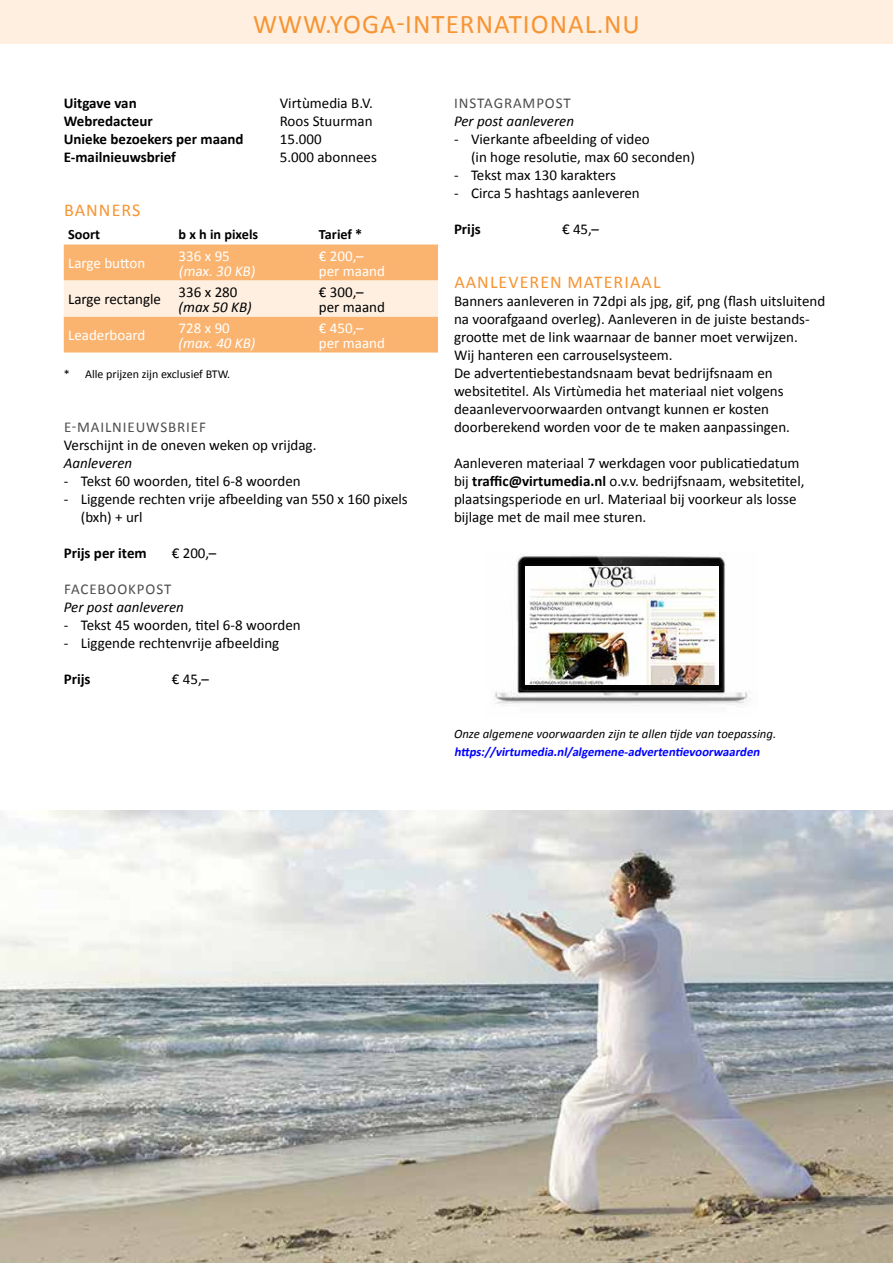
<style>
.page{position:relative;width:893px;height:1263px;background:#fff}
.page>*{position:absolute;margin:0;border:0;box-sizing:border-box;transform-origin:0 0}
.t1{font:27px "Calibri";letter-spacing:.04em;color:#f79433}
.t2{font:18px "Calibri";letter-spacing:.06em;color:#f79433}
.t3{font:15px/18px "Calibri";color:#000}
.t4{font:700 15px "Calibri";color:#000}
.t5{font:15px/15px "Calibri";color:#fff}
.t6{font:italic 15px "Calibri";color:#000}
.t7{font:15px "Calibri";letter-spacing:.06em;color:#4d4d4d}
.t8{font:italic 15px "Calibri";color:#fff}
.t9{font:700 14.25px "Calibri";color:#000}
.t10{font:italic 12.75px "Calibri";color:#000}
.t11{font:italic 700 12.75px "Calibri";color:#00f}
.t12{font:12px "Calibri";color:#000}
.s1{font-weight:700}
</style>
<div class="page">
<div style="left:0;top:0;width:893px;height:44px;background:#feefe0"></div>
<img style="left:0;top:810px;width:893px;height:453px">
<svg style="left:64px;top:244px;width:374px;height:108px;background:#fbc896"></svg>
<img style="left:494px;top:553px;width:256px;height:154px">
<img style="left:525px;top:566px;width:194px;height:118px">
<h1 class="t1" style="left:253px;top:7px;width:388px">WWW.YOGA-INTERNATIONAL.NU</h1>
<p class="t4" style="left:64px;top:93px;width:74px">Uitgave van</p>
<p class="t3" style="left:280px;top:94px;width:95px">Virtùmedia B.V.</p>
<p class="t4" style="left:64px;top:111px;width:91px">Webredacteur</p>
<p class="t3" style="left:280px;top:112px;width:94px">Roos Stuurman</p>
<p class="t4" style="left:64px;top:129px;width:181px">Unieke bezoekers per maand</p>
<p class="t3" style="left:280px;top:130px;width:43px">15.000</p>
<p class="t4" style="left:64px;top:147px;width:114px">E-mailnieuwsbrief</p>
<p class="t3" style="left:280px;top:148px;width:99px">5.000 abonnees</p>
<p class="t2" style="left:64px;top:199px;width:78px">BANNERS</p>
<p class="t9" style="left:68px;top:225px;width:34px">Soort</p>
<p class="t9" style="left:179px;top:225px;width:81px">b x h in pixels</p>
<p class="t9" style="left:319px;top:225px;width:45px">Tarief *</p>
<p class="t5" style="left:68px;top:256px;width:79px">Large button</p>
<p class="t5" style="left:179px;top:248px;width:81px">336 x 95 (max.30 KB)</p>
<p class="t5" style="left:319px;top:248px;width:68px">€ 200,– per maand</p>
<p class="t3" style="left:68px;top:290px;width:95px">Large rectangle</p>
<p class="t3" style="left:319px;top:284px;width:68px;line-height:15px">€ 300,– per maand</p>
<p class="t3" style="left:179px;top:283px;width:60px">336 x 280</p>
<p class="t6" style="left:179px;top:296px;width:75px">(max 50 KB)</p>
<p class="t5" style="left:68px;top:328px;width:79px">Leaderboard</p>
<p class="t5" style="left:179px;top:320px;width:53px">728 x 90</p>
<p class="t8" style="left:179px;top:332px;width:78px">(max. 40 KB)</p>
<p class="t12" style="left:64px;top:366px;width:168px">* Alle prijzen zijn exclusief BTW.</p>
<p class="t5" style="left:319px;top:320px;width:68px">€ 450,– per maand</p>
<p class="t7" style="left:64px;top:418px;width:143px">E-MAILNIEUWSBRIEF</p>
<p class="t3" style="left:64px;top:436px;width:254px">Verschijnt in de oneven weken op vrijdag.</p>
<p class="t6" style="left:64px;top:453px;width:70px">Aanleveren</p>
<p class="t3" style="left:64px;top:472px;width:238px">- Tekst 60 woorden, titel 6-8 woorden</p>
<p class="t3" style="left:81px;top:490px;width:329px;text-indent:-17px">- Liggende rechten vrije afbeelding van 550 x 160 pixels (bxh) + url</p>
<p class="t4" style="left:64px;top:543px;width:84px">Prijs per item</p>
<p class="t3" style="left:172px;top:544px;width:46px">€ 200,–</p>
<p class="t7" style="left:64px;top:580px;width:109px">FACEBOOKPOST</p>
<p class="t6" style="left:64px;top:597px;width:122px">Per post aanleveren</p>
<p class="t3" style="left:64px;top:616px;width:238px">- Tekst 45 woorden, titel 6-8 woorden</p>
<p class="t3" style="left:64px;top:634px;width:217px">- Liggende rechtenvrije afbeelding</p>
<p class="t4" style="left:64px;top:669px;width:28px">Prijs</p>
<p class="t3" style="left:172px;top:670px;width:39px">€ 45,–</p>
<p class="t7" style="left:454px;top:94px;width:118px">INSTAGRAMPOST</p>
<p class="t6" style="left:454px;top:111px;width:122px">Per post aanleveren</p>
<p class="t3" style="left:471px;top:130px;width:225px;text-indent:-17px">- Vierkante afbeelding of video<br>(in hoge resolutie, max 60 seconden)</p>
<p class="t3" style="left:454px;top:166px;width:164px">- Tekst max 130 karakters</p>
<p class="t3" style="left:454px;top:184px;width:187px">- Circa 5 hashtags aanleveren</p>
<p class="t4" style="left:454px;top:219px;width:28px">Prijs</p>
<p class="t3" style="left:562px;top:220px;width:39px">€ 45,–</p>
<p class="t2" style="left:454px;top:271px;width:208px">AANLEVEREN MATERIAAL</p>
<p class="t3" style="left:454px;top:292px;width:373px">Banners aanleveren in 72dpi als jpg, gif, png (flash uitsluitend na voorafgaand overleg). Aanleveren in de juiste bestands&shy;grootte met de link waarnaar de banner moet verwijzen.<br>Wij hanteren een carrouselsysteem.<br>De advertentiebestandsnaam bevat bedrijfsnaam en websitetitel. Als Virtùmedia het materiaal niet volgens deaanlevervoorwaarden ontvangt kunnen er kosten doorberekend worden voor de te maken aanpassingen.</p>
<p class="t3" style="left:454px;top:454px;width:352px">Aanleveren materiaal 7 werkdagen voor publicatiedatum bij <span class="s1">traffic@virtumedia.nl</span> o.v.v. bedrijfsnaam, websitetitel, plaatsingsperiode en url. Materiaal bij voorkeur als losse bijlage met de mail mee sturen.</p>
<p class="t10" style="left:454px;top:725px;width:324px">Onze algemene voorwaarden zijn te allen tijde van toepassing.</p>
<p class="t11" style="left:454px;top:744px;width:310px">https://virtumedia.nl/algemene-advertentievoorwaarden</p>
</div>
